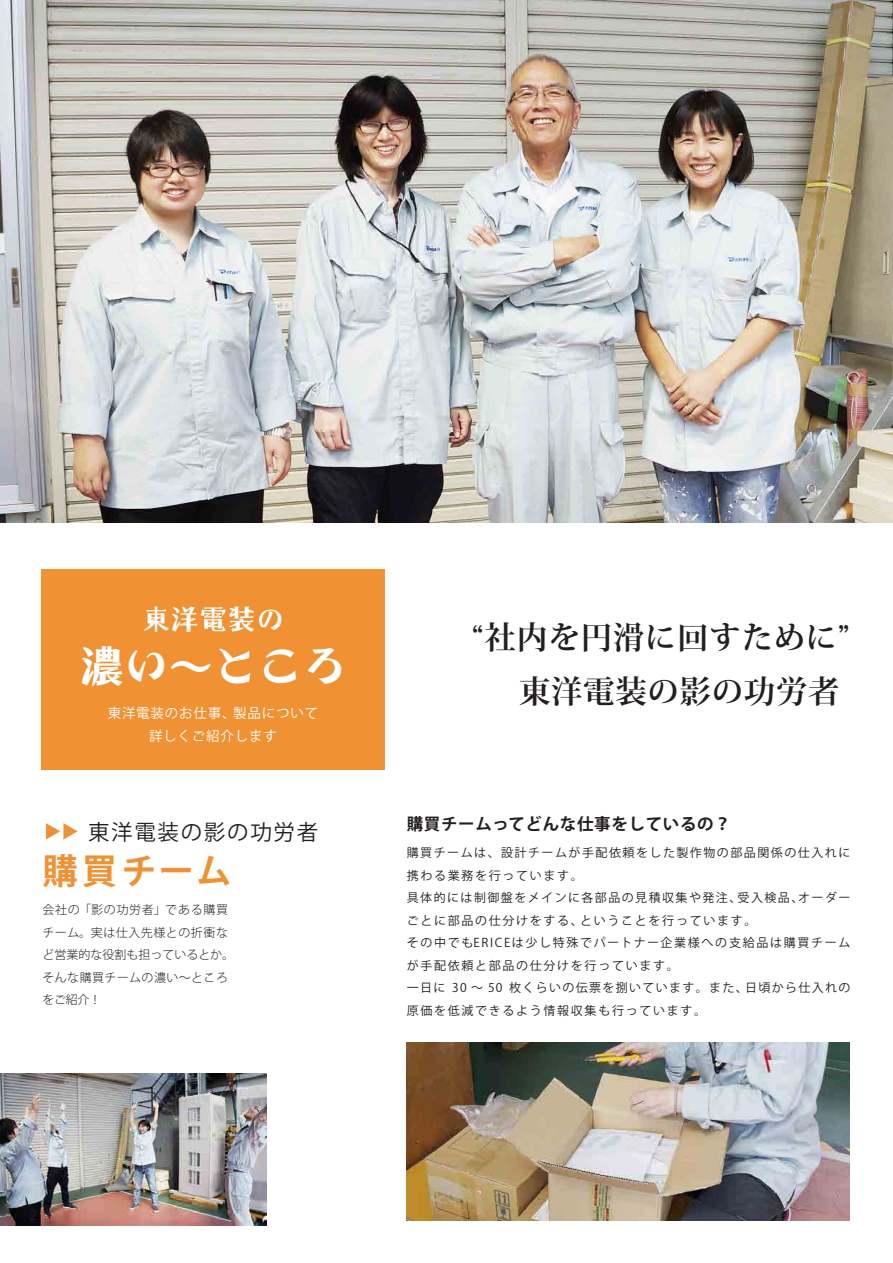
<style>
.page{position:relative;width:893px;height:1263px;background:#fff}
.page>*{position:absolute;margin:0;border:0;box-sizing:border-box;transform-origin:0 0}
.t1{font:800 44.55px "Suruga";color:#fff}
.t2{font:700 35.25px "Koz Go Pro";letter-spacing:.09em;color:#f09233}
.t3{font:700 31.5px/53.6px "Koz Min Pro";letter-spacing:.02em;color:#231f20}
.t4{font:700 28.5px "Suruga";color:#fff}
.t5{font:21.45px "Koz Go Pro";letter-spacing:.08em;color:#231f20}
.t6{font:700 16.5px "Koz Go Pro";letter-spacing:.04em;color:#231f20}
.t7{font:13.5px/23.7px "Koz Go Pro";letter-spacing:.06em;color:#fff;text-align:center}
.t8{font:13.5px "Koz Go Pro";color:#231f20}
.t9{font:12px/22.5px "Koz Go Pro";letter-spacing:.14em;color:#231f20}
.t10{font:300 12px/22.5px "Koz Go Pro";letter-spacing:.035em;color:#231f20}
</style>
<div class="page">
<hr style="left:892px;top:847px;width:1px;height:416px;background:#f09233">
<div style="left:42px;top:569px;width:343px;height:201px;background:#f09233"></div>
<svg style="left:46px;top:823px;width:32px;height:16px"></svg>
<img style="left:0;top:1073px;width:266px;height:152px">
<img style="left:407px;top:1042px;width:443px;height:178px">
<img style="left:0;top:0;width:893px;height:523px">
<h3 class="t4" style="left:142px;top:605px;width:144px">東洋電装の</h3>
<h1 class="t1" style="left:80px;top:643px;width:269px">濃い～ところ</h1>
<p class="t7" style="left:108px;top:701px;width:212px">東洋電装のお仕事、製品について詳しくご紹介します</p>
<h3 class="t3" style="left:519px;top:609px;width:332px;text-indent:-47px">“社内を円滑に回すために”東洋電装の影の功労者</h3>
<h3 class="t5" style="left:88px;top:818px;width:232px">東洋電装の影の功労者</h3>
<h3 class="t6" style="left:407px;top:813px;width:326px">購買チームってどんな仕事をしているの？</h3>
<h2 class="t2" style="left:42px;top:848px;width:190px">購買チーム</h2>
<p class="t9" style="left:407px;top:842px;width:445px">購買チームは、設計チームが手配依頼をした製作物の部品関係の仕入れに携わる業務を行っています。<br>具体的には制御盤をメインに各部品の見積収集や発注、受入検品、オーダーごとに部品の仕分けをする、ということを行っています。<br>その中でもERICEは少し特殊でパートナー企業様への支給品は購買チームが手配依頼と部品の仕分けを行っています。<br>一日に 30 ～ 50 枚くらいの伝票を捌いています。また、日頃から仕入れの原価を低減できるよう情報収集も行っています。</p>
<p class="t10" style="left:42px;top:899px;width:193px">会社の「影の功労者」である購買チーム。実は仕入先様との折衝など営業的な役割も担っているとか。そんな購買チームの濃い～ところをご紹介！</p>
<p class="t8" style="left:29px;top:1207px;width:9px">2</p>
</div>
